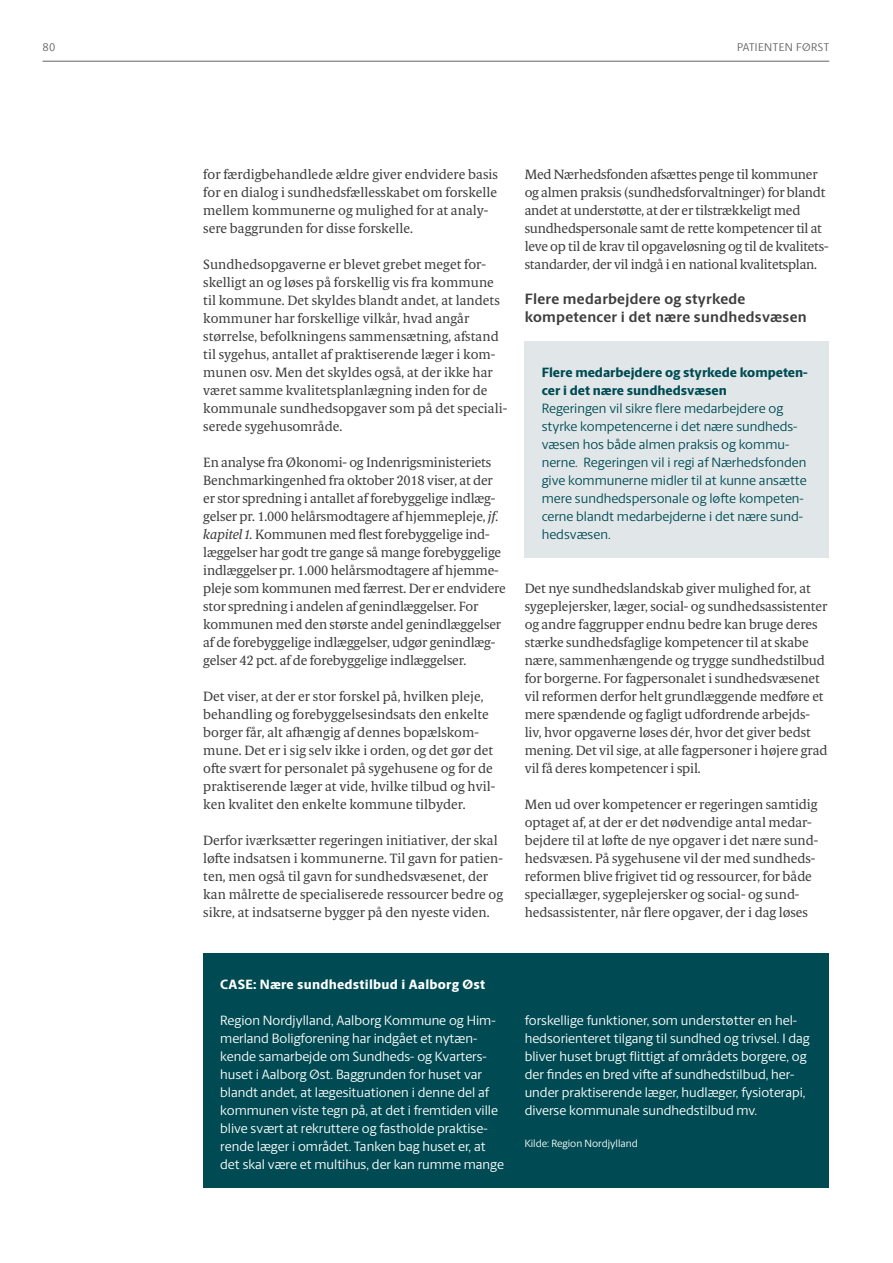
<style>
.page{position:relative;width:893px;height:1263px;background:#fff}
.page>*{position:absolute;margin:0;border:0;box-sizing:border-box;transform-origin:0 0}
.t1{font:700 15px/18px "Berlingske Sans";letter-spacing:.02em;color:#3e3e3f}
.t2{font:13.5px/18px "Berlingske Serif Text";letter-spacing:-.01em;color:#3e3e3f}
.t3{font:13.5px/18px "Berlingske Sans";color:#fff}
.t4{font:13.5px/18px "Berlingske Sans";color:#004b53}
.t5{font:800 13.5px/18px "Berlingske Sans";color:#004b53}
.t6{font:800 13.5px "Berlingske Sans";letter-spacing:.02em;color:#fff}
.t7{font:11.25px "Berlingske Sans";letter-spacing:.025em;color:#636366}
.t8{font:10.5px "Berlingske Sans";color:#fff}
.s1{font-style:italic}
</style>
<div class="page">
<div style="left:525px;top:341px;width:304px;height:216px;background:#e1e7e9"></div>
<div style="left:203px;top:953px;width:626px;height:234px;background:#004b53"></div>
<hr style="left:43px;top:61px;width:786px;height:1px;background:#636366">
<p class="t7" style="left:43px;top:39px;width:14px">80</p>
<p class="t7" style="left:737px;top:39px;width:29px">Patienten</p>
<p class="t7" style="left:796px;top:39px;width:8px">først</p>
<p class="t2" style="left:203px;top:165px;width:296px">for færdigbehandlede ældre giver endvidere basis for en dialog i sundhedsfællesskabet om forskelle mellem kommunerne og mulighed for at analy&shy;sere baggrunden for disse forskelle.</p>
<p class="t2" style="left:203px;top:255px;width:305px">Sundhedsopgaverne er blevet grebet meget for&shy;skelligt an og løses på forskellig vis fra kommune til kommune. Det skyldes blandt andet, at landets kommuner har forskellige vilkår, hvad angår størrelse, befolkningens sammensætning, afstand til sygehus, antallet af praktiserende læger i kom&shy;munen osv. Men det skyldes også, at der ikke har været samme kvalitetsplanlægning inden for de kommunale sundhedsopgaver som på det speciali&shy;serede sygehusområde.</p>
<p class="t2" style="left:203px;top:453px;width:304px">En analyse fra Økonomi- og Indenrigsministeriets Benchmarkingenhed fra oktober 2018 viser, at der er stor spredning i antallet af forebyggelige indlæg&shy;gelser pr. 1.000 helårsmodtagere af hjemmepleje, <span class="s1">jf. kapitel 1.</span> Kommunen med flest forebyggelige ind&shy;læggelser har godt tre gange så mange forebyggelige indlæggelser pr. 1.000 helårsmodtagere af hjemme&shy;pleje som kommunen med færrest. Der er endvidere stor spredning i andelen af genindlæggelser. For kommunen med den største andel genindlæggelser af de forebyggelige indlæggelser, udgør genindlæg&shy;gelser 42 pct. af de forebyggelige indlæggelser.</p>
<p class="t2" style="left:203px;top:687px;width:293px">Det viser, at der er stor forskel på, hvilken pleje, behandling og forebyggelsesindsats den enkelte borger får, alt afhængig af dennes bopælskom&shy;mune. Det er i sig selv ikke i orden, og det gør det ofte svært for personalet på sygehusene og for de praktiserende læger at vide, hvilke tilbud og hvil&shy;ken kvalitet den enkelte kommune tilbyder.</p>
<p class="t2" style="left:203px;top:831px;width:301px">Derfor iværksætter regeringen initiativer, der skal løfte indsatsen i kommunerne. Til gavn for patien&shy;ten, men også til gavn for sundhedsvæsenet, der kan målrette de specialiserede ressourcer bedre og sikre, at indsatserne bygger på den nyeste viden.</p>
<p class="t2" style="left:525px;top:165px;width:305px">Med Nærhedsfonden afsættes penge til kommuner og almen praksis (sundhedsforvaltninger) for blandt andet at understøtte, at der er tilstrækkeligt med sundhedspersonale samt de rette kompetencer til at leve op til de krav til opgaveløsning og til de kvalitets&shy;standarder, der vil indgå i en national kvalitetsplan.</p>
<p class="t1" style="left:525px;top:289px;width:284px">Flere medarbejdere og styrkede kompetencer i det nære sundhedsvæsen</p>
<p class="t5" style="left:542px;top:363px;width:267px">Flere medarbejdere og styrkede kompeten&shy;cer i det nære sundhedsvæsen</p>
<p class="t4" style="left:542px;top:399px;width:266px">Regeringen vil sikre flere medarbejdere og styrke kompetencerne i det nære sundheds&shy;væsen hos både almen praksis og kommu&shy;nerne. Regeringen vil i regi af Nærhedsfonden give kommunerne midler til at kunne ansætte mere sundhedspersonale og løfte kompeten&shy;cerne blandt medarbejderne i det nære sund&shy;hedsvæsen.</p>
<p class="t2" style="left:525px;top:579px;width:304px">Det nye sundhedslandskab giver mulighed for, at sygeplejersker, læger, social- og sundhedsassistenter og andre faggrupper endnu bedre kan bruge deres stærke sundhedsfaglige kompetencer til at skabe nære, sammenhængende og trygge sundhedstilbud for borgerne. For fagpersonalet i sundhedsvæsenet vil reformen derfor helt grundlæggende medføre et mere spændende og fagligt udfordrende arbejds&shy;liv, hvor opgaverne løses dér, hvor det giver bedst mening. Det vil sige, at alle fagpersoner i højere grad vil få deres kompetencer i spil.</p>
<p class="t2" style="left:525px;top:795px;width:295px">Men ud over kompetencer er regeringen samtidig optaget af, at der er det nødvendige antal medar&shy;bejdere til at løfte de nye opgaver i det nære sund&shy;hedsvæsen. På sygehusene vil der med sundheds&shy;reformen blive frigivet tid og ressourcer, for både speciallæger, sygeplejersker og social- og sund&shy;hedsassistenter, når flere opgaver, der i dag løses</p>
<p class="t6" style="left:220px;top:974px;width:266px">CASE: Nære sundhedstilbud i Aalborg Øst</p>
<p class="t3" style="left:220px;top:1011px;width:285px">Region Nordjylland, Aalborg Kommune og Him&shy;merland Boligforening har indgået et nytæn&shy;kende samarbejde om Sundheds- og Kvarters&shy;huset i Aalborg Øst. Baggrunden for huset var blandt andet, at lægesituationen i denne del af kommunen viste tegn på, at det i fremtiden ville blive svært at rekruttere og fastholde praktise&shy;rende læger i området. Tanken bag huset er, at det skal være et multihus, der kan rumme mange</p>
<p class="t3" style="left:525px;top:1011px;width:287px">forskellige funktioner, som understøtter en hel&shy;hedsorienteret tilgang til sundhed og trivsel. I dag bliver huset brugt flittigt af områdets borgere, og der findes en bred vifte af sundhedstilbud, her&shy;under praktiserende læger, hudlæger, fysioterapi, diverse kommunale sundhedstilbud mv.</p>
<p class="t8" style="left:525px;top:1136px;width:114px">Kilde: Region Nordjylland</p>
</div>
